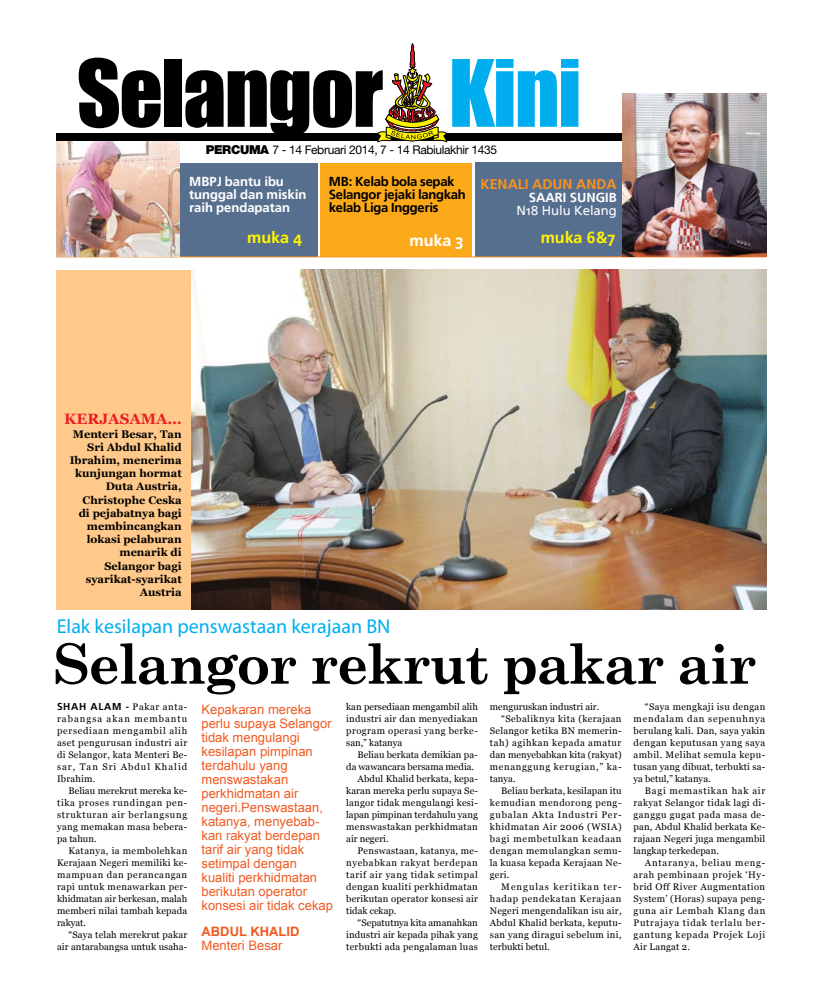
<style>
.page{position:relative;width:823px;height:1007px;background:#fff}
.page>*{position:absolute;margin:0;border:0;box-sizing:border-box;transform-origin:0 0}
.t1{font:85.7px "Impact";letter-spacing:-.02em;color:#000}
.t2{font:700 55.2px "Century Schoolbook";letter-spacing:-.03em;color:#000}
.t3{font:20px "Myriad Pro";color:#00aeef}
.t4{font:700 16px "Frutiger Linotype";color:#fff200}
.t5{font:700 16px "Frutiger Linotype";color:#fff}
.t6{font:700 15px "Georgia";color:#ed1c24}
.t7{font:700 14px "Frutiger Linotype";color:#f7931e}
.t8{font:13px/14px "Arial";color:#f15a22}
.t9{font:700 13px/13px "Frutiger Linotype";letter-spacing:-.02em;color:#000}
.t10{font:700 13px/13px "Frutiger Linotype";color:#fff}
.t11{font:13px "Frutiger Linotype";color:#fff}
.t12{font:700 13px "Arial";color:#f15a22}
.t13{font:12px "Helvetica Neue";letter-spacing:-.03em;color:#000}
.t14{font:700 11px/13.2px "Georgia";color:#000;text-align:right}
.t15{font:9.5px/12px "Georgia";letter-spacing:.03em;color:#000;text-align:justify}
.t16{font:9.5px "Georgia";color:#000}
.t17{font:9.5px/12px "Georgia";letter-spacing:.01em;color:#000;text-align:right}
.t18{font:9.5px "Georgia";letter-spacing:.06em;color:#000}
.t19{font:9.5px "Georgia";letter-spacing:.055em;color:#000}
.t20{font:9.5px "Georgia";letter-spacing:.005em;color:#000}
.t21{font:9.5px "Georgia";letter-spacing:.065em;color:#000}
.t22{font:9.5px "Georgia";letter-spacing:.07em;color:#000}
.t23{font:9.5px "Georgia";letter-spacing:.08em;color:#000}
.t24{font:9.5px "Georgia";letter-spacing:.05em;color:#000}
.t25{font:9.5px "Georgia";letter-spacing:.075em;color:#000}
.t26{font:9.5px "Georgia";letter-spacing:.1em;color:#000}
.s1{color:#00aeef}
.s2{font-weight:900;font-size:12.3px}
.s3{font-family:"Frutiger Linotype";font-weight:700;font-size:10px}
</style>
<div class="page">
<div style="left:57px;top:270px;width:708px;height:340px;background:#fec98a"></div>
<div style="left:474px;top:162px;width:291px;height:94px;background:#576f8e"></div>
<div style="left:320px;top:163px;width:151px;height:93px;background:#fba919"></div>
<div style="left:57px;top:133px;width:708px;height:7px;background:#000"></div>
<div style="left:56px;top:163px;width:261px;height:94px;background:#576f8e"></div>
<svg style="left:377px;top:43px;width:70px;height:100px"></svg>
<hr style="left:57px;top:256px;width:708px;height:1px;background:#f7901e">
<div style="left:57px;top:609px;width:708px;height:31px;background:#fff"></div>
<img style="left:191px;top:270px;width:574px;height:339px">
<img style="left:57px;top:141px;width:123px;height:115px">
<img style="left:622px;top:94px;width:143px;height:162px">
<h1 class="t1" style="left:77px;top:27px;width:506px">Selangor <span class="s1">Kini</span></h1>
<p class="t13" style="left:206px;top:143px;width:292px"><span class="s2">PERCUMA</span> 7 - 14 Februari 2014, 7 - 14 Rabiulakhir 1435</p>
<h3 class="t7" style="left:480px;top:176px;width:138px">KENALI ADUN ANDA</h3>
<h3 class="t10" style="left:528px;top:191px;width:89px">SAARI SUNGIB</h3>
<h3 class="t11" style="left:516px;top:203px;width:102px">N18 Hulu Kelang</h3>
<h3 class="t4" style="left:540px;top:227px;width:76px">muka 6&amp;7</h3>
<h3 class="t10" style="left:189px;top:175px;width:119px">MBPJ bantu ibu tunggal dan miskin raih pendapatan</h3>
<h3 class="t9" style="left:329px;top:175px;width:138px">MB: Kelab bola sepak<br>Selangor jejaki langkah kelab Liga Inggeris</h3>
<h3 class="t5" style="left:409px;top:230px;width:55px">muka 3</h3>
<h3 class="t4" style="left:247px;top:228px;width:56px">muka 4</h3>
<h3 class="t6" style="left:64px;top:410px;width:119px">KERJASAMA…</h3>
<p class="t14" style="left:70px;top:427px;width:113px">Menteri Besar, Tan<br>Sri Abdul Khalid<br>Ibrahim, menerima kunjungan hormat<br>Duta Austria,<br>Christophe Ceska di pejabatnya bagi membincangkan lokasi pelaburan menarik di<br>Selangor bagi syarikat-syarikat<br>Austria</p>
<h3 class="t3" style="left:57px;top:614px;width:335px">Elak kesilapan penswastaan kerajaan BN</h3>
<h2 class="t2" style="left:53px;top:620px;width:704px">Selangor rekrut pakar air</h2>
<p class="t15" style="left:57px;top:700px;width:132px"><span class="s3">SHAH ALAM -</span> Pakar anta&shy;rabangsa akan membantu persediaan mengambil alih aset pengurusan industri air di Selangor, kata Menteri Be&shy;sar, Tan Sri Abdul Khalid Ibrahim.</p>
<p class="t15" style="left:57px;top:784px;width:132px;text-indent:11px">Beliau merekrut mereka ke&shy;tika proses rundingan pen&shy;strukturan air berlangsung yang memakan masa bebera&shy;pa tahun.</p>
<p class="t15" style="left:57px;top:844px;width:132px;text-indent:11px">Katanya, ia membolehkan Kerajaan Negeri memiliki ke&shy;mampuan dan perancangan rapi untuk menawarkan per&shy;khidmatan air berkesan, malah memberi nilai tambah kepada rakyat.</p>
<p class="t17" style="left:57px;top:928px;width:132px">“Saya telah merekrut pakar air antarabangsa untuk usaha-</p>
<p class="t8" style="left:201px;top:702px;width:133px">Kepakaran mereka perlu supaya Selangor tidak mengulangi kesilapan pimpinan terdahulu yang menswastakan perkhidmatan air negeri.Penswastaan, katanya, menyebab&shy;kan rakyat berdepan tarif air yang tidak setimpal dengan kualiti perkhidmatan berikutan operator konsesi air tidak cekap</p>
<h3 class="t12" style="left:201px;top:922px;width:99px">ABDUL KHALID</h3>
<h3 class="t8" style="left:201px;top:938px;width:82px">Menteri Besar</h3>
<p class="t15" style="left:346px;top:700px;width:133px">kan persediaan mengambil alih industri air dan menyediakan program operasi yang berke&shy;san,” katanya</p>
<p class="t20" style="left:357px;top:749px;width:122px">Beliau berkata demikian pa-</p>
<p class="t16" style="left:346px;top:761px;width:129px">da wawancara bersama media.</p>
<p class="t17" style="left:357px;top:772px;width:122px">Abdul Khalid berkata, kepa-</p>
<p class="t17" style="left:346px;top:784px;width:133px">karan mereka perlu supaya Se-</p>
<p class="t15" style="left:346px;top:796px;width:133px">langor tidak mengulangi kesi-</p>
<p class="t16" style="left:346px;top:809px;width:133px">lapan pimpinan terdahulu yang</p>
<p class="t15" style="left:346px;top:820px;width:133px">menswastakan perkhidmatan</p>
<p class="t16" style="left:346px;top:832px;width:44px">air negeri.</p>
<p class="t15" style="left:357px;top:844px;width:122px">Penswastaan, katanya, me-</p>
<p class="t21" style="left:346px;top:856px;width:133px">nyebabkan rakyat berdepan</p>
<p class="t18" style="left:346px;top:868px;width:133px">tarif air yang tidak setimpal</p>
<p class="t15" style="left:346px;top:880px;width:133px">dengan kualiti perkhidmatan</p>
<p class="t15" style="left:346px;top:892px;width:133px">berikutan operator konsesi air</p>
<p class="t16" style="left:346px;top:904px;width:52px">tidak cekap.</p>
<p class="t16" style="left:357px;top:916px;width:122px">“Sepatutnya kita amanahkan</p>
<p class="t15" style="left:346px;top:928px;width:133px">industri air kepada pihak yang</p>
<p class="t15" style="left:346px;top:940px;width:133px">terbukti ada pengalaman luas</p>
<p class="t16" style="left:489px;top:700px;width:111px">menguruskan industri air.</p>
<p class="t15" style="left:501px;top:712px;width:122px">“Sebaliknya kita (kerajaan</p>
<p class="t15" style="left:489px;top:724px;width:133px">Selangor ketika BN memerin-</p>
<p class="t19" style="left:489px;top:736px;width:133px">tah) agihkan kepada amatur</p>
<p class="t16" style="left:489px;top:748px;width:133px">dan menyebabkan kita (rakyat)</p>
<p class="t22" style="left:489px;top:760px;width:133px">menanggung kerugian,” ka-</p>
<p class="t15" style="left:489px;top:772px;width:27px">tanya.</p>
<p class="t17" style="left:501px;top:784px;width:122px">Beliau berkata, kesilapan itu</p>
<p class="t19" style="left:489px;top:796px;width:133px">kemudian mendorong peng-</p>
<p class="t23" style="left:489px;top:808px;width:133px">gubalan Akta Industri Per-</p>
<p class="t24" style="left:489px;top:820px;width:133px">khidmatan Air 2006 (WSIA)</p>
<p class="t25" style="left:489px;top:832px;width:133px">bagi membetulkan keadaan</p>
<p class="t15" style="left:489px;top:844px;width:133px">dengan memulangkan semu-</p>
<p class="t15" style="left:489px;top:856px;width:133px">la kuasa kepada Kerajaan Ne-</p>
<p class="t15" style="left:489px;top:868px;width:21px">geri.</p>
<p class="t26" style="left:501px;top:880px;width:122px">Mengulas keritikan ter-</p>
<p class="t18" style="left:489px;top:892px;width:133px">hadap pendekatan Kerajaan</p>
<p class="t15" style="left:489px;top:904px;width:133px">Negeri mengendalikan isu air,</p>
<p class="t15" style="left:489px;top:916px;width:133px">Abdul Khalid berkata, keputu-</p>
<p class="t15" style="left:489px;top:928px;width:133px">san yang diragui sebelum ini,</p>
<p class="t16" style="left:489px;top:940px;width:61px">terbukti betul.</p>
<p class="t15" style="left:633px;top:700px;width:133px;text-indent:11px">“Saya mengkaji isu dengan mendalam dan sepenuhnya berulang kali. Dan, saya yakin dengan keputusan yang saya ambil. Melihat semula kepu&shy;tusan yang dibuat, terbukti sa&shy;ya betul,” katanya.</p>
<p class="t15" style="left:633px;top:784px;width:133px;text-indent:11px">Bagi memastikan hak air rakyat Selangor tidak lagi di&shy;ganggu gugat pada masa de&shy;pan, Abdul Khalid berkata Ke&shy;rajaan Negeri juga mengambil langkap terkedepan.</p>
<p class="t15" style="left:633px;top:856px;width:133px;text-indent:11px">Antaranya, beliau meng&shy;arah pembinaan projek ‘Hy&shy;brid Off River Augmentation System’ (Horas) supaya peng&shy;guna air Lembah Klang dan Putrajaya tidak terlalu ber&shy;gantung kepada Projek Loji Air Langat 2.</p>
</div>
